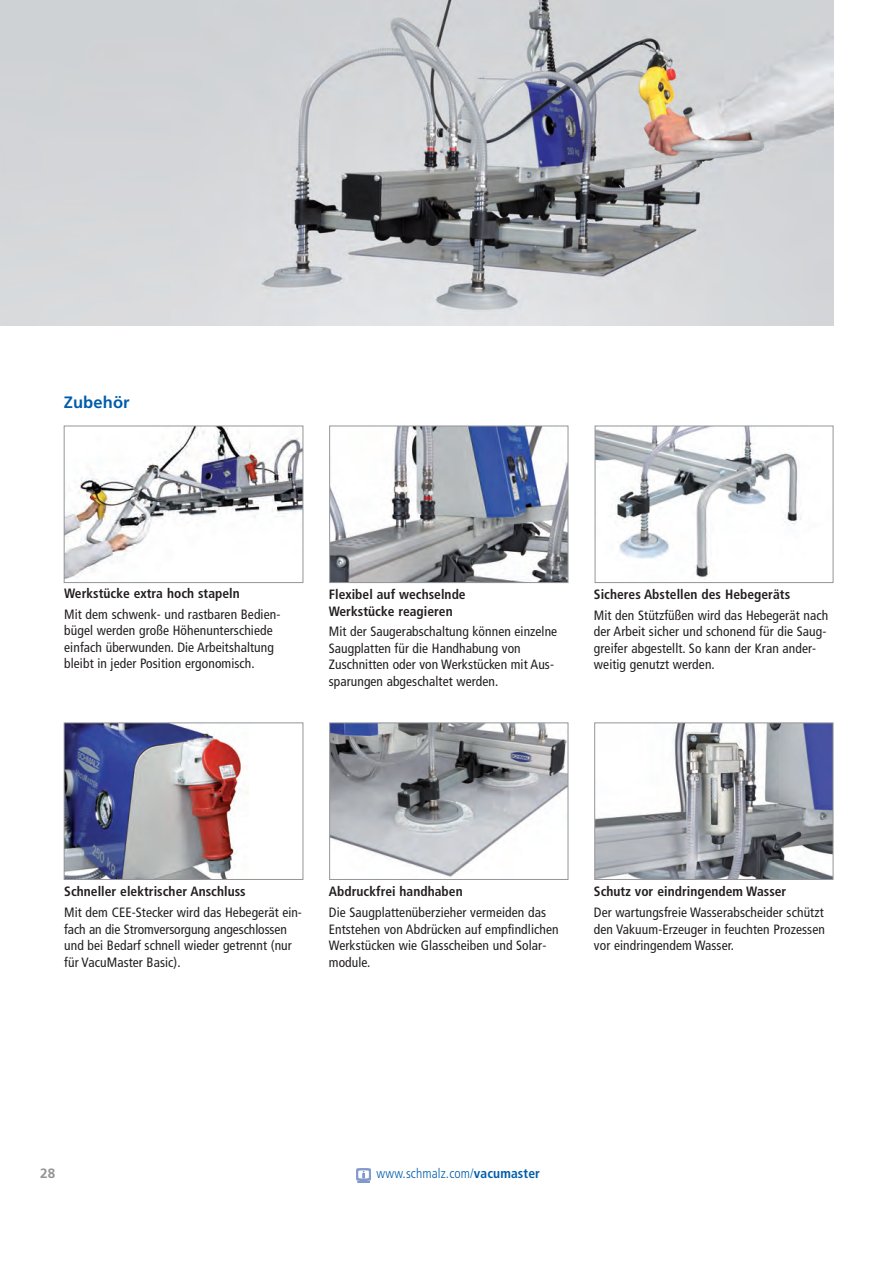
<style>
.page{position:relative;width:893px;height:1263px;background:#fff}
.page>*{position:absolute;margin:0;border:0;box-sizing:border-box;transform-origin:0 0}
.t1{font:700 16.5px "Frutiger LT";letter-spacing:.01em;color:#015dac}
.t2{font:condensed 13.5px/16.5px "Frutiger LT";letter-spacing:.005em;color:#231f20}
.t3{font:700 condensed 13.5px/16.5px "Frutiger LT";letter-spacing:.005em;color:#231f20}
.t4{font:300 condensed 13.5px "Frutiger LT";letter-spacing:.01em;color:#015dac}
.t5{font:700 13.5px "Frutiger LT";color:#939598}
.s1{font-weight:700}
</style>
<div class="page">
<img style="left:66px;top:428px;width:235px;height:151px">
<div style="left:64px;top:426px;width:239px;height:157px;border:1px solid #939598"></div>
<img style="left:331px;top:428px;width:235px;height:153px">
<div style="left:329px;top:426px;width:239px;height:157px;border:1px solid #939598"></div>
<img style="left:597px;top:428px;width:204px;height:151px">
<div style="left:595px;top:426px;width:238px;height:157px;border:1px solid #939598"></div>
<img style="left:66px;top:724px;width:183px;height:154px">
<div style="left:64px;top:722px;width:239px;height:158px;border:1px solid #939598"></div>
<img style="left:331px;top:724px;width:235px;height:153px">
<div style="left:329px;top:722px;width:239px;height:158px;border:1px solid #939598"></div>
<img style="left:596px;top:724px;width:235px;height:154px">
<div style="left:594px;top:722px;width:239px;height:158px;border:1px solid #939598"></div>
<img style="left:0;top:0;width:833px;height:325px">
<svg style="left:356px;top:1168px;width:15px;height:15px"></svg>
<p class="t1" style="left:64px;top:396px;width:67px">Zubehör</p>
<p class="t2" style="left:64px;top:584px;width:218px;line-height:20.7px"><span class="s1">Werkstücke extra hoch stapeln<br></span>Mit dem schwenk- und rastbaren Bedien -</p>
<p class="t2" style="left:64px;top:623px;width:211px;text-align:justify">bügel werden große Höhenunterschiede einfach überwunden. Die Arbeitshaltung bleibt in jeder Position ergonomisch.</p>
<p class="t3" style="left:329px;top:587px;width:138px">Flexibel auf wechselnde<br>Werkstücke reagieren</p>
<p class="t2" style="left:329px;top:625px;width:230px">Mit der Saugerabschaltung können einzelne Saugplatten für die Handhabung von Zuschnitten oder von Werkstücken mit Aus&shy;sparungen abgeschaltet werden.</p>
<p class="t2" style="left:594px;top:585px;width:236px;line-height:20.7px"><span class="s1">Sicheres Abstellen des Hebegeräts<br></span>Mit den Stützfüßen wird das Hebegerät nach</p>
<p class="t2" style="left:594px;top:625px;width:234px">der Arbeit sicher und schonend für die Saug&shy;greifer abgestellt. So kann der Kran ander&shy;weitig genutzt werden.</p>
<p class="t2" style="left:64px;top:882px;width:239px;line-height:20.7px"><span class="s1">Schneller elektrischer Anschluss<br></span>Mit dem CEE-Stecker wird das Hebegerät ein-</p>
<p class="t2" style="left:64px;top:922px;width:229px">fach an die Stromversorgung angeschlossen und bei Bedarf schnell wieder getrennt (nur für VacuMaster Basic).</p>
<p class="t2" style="left:329px;top:882px;width:219px;line-height:20.7px"><span class="s1">Abdruckfrei handhaben<br></span>Die Saugplattenüberzieher vermeiden das</p>
<p class="t2" style="left:329px;top:922px;width:231px">Entstehen von Abdrücken auf empfindlichen<br>Werkstücken wie Glasscheiben und Solar - module.</p>
<p class="t2" style="left:594px;top:882px;width:231px;line-height:20.7px"><span class="s1">Schutz vor eindringendem Wasser<br></span>Der wartungsfreie Wasserabscheider schützt</p>
<p class="t2" style="left:594px;top:922px;width:232px">den Vakuum-Erzeuger in feuchten Prozessen vor eindringendem Wasser.</p>
<p class="t5" style="left:40px;top:1168px;width:17px">28</p>
<p class="t4" style="left:377px;top:1168px;width:165px">www.schmalz.com/<span class="s1">vacumaster</span></p>
</div>
